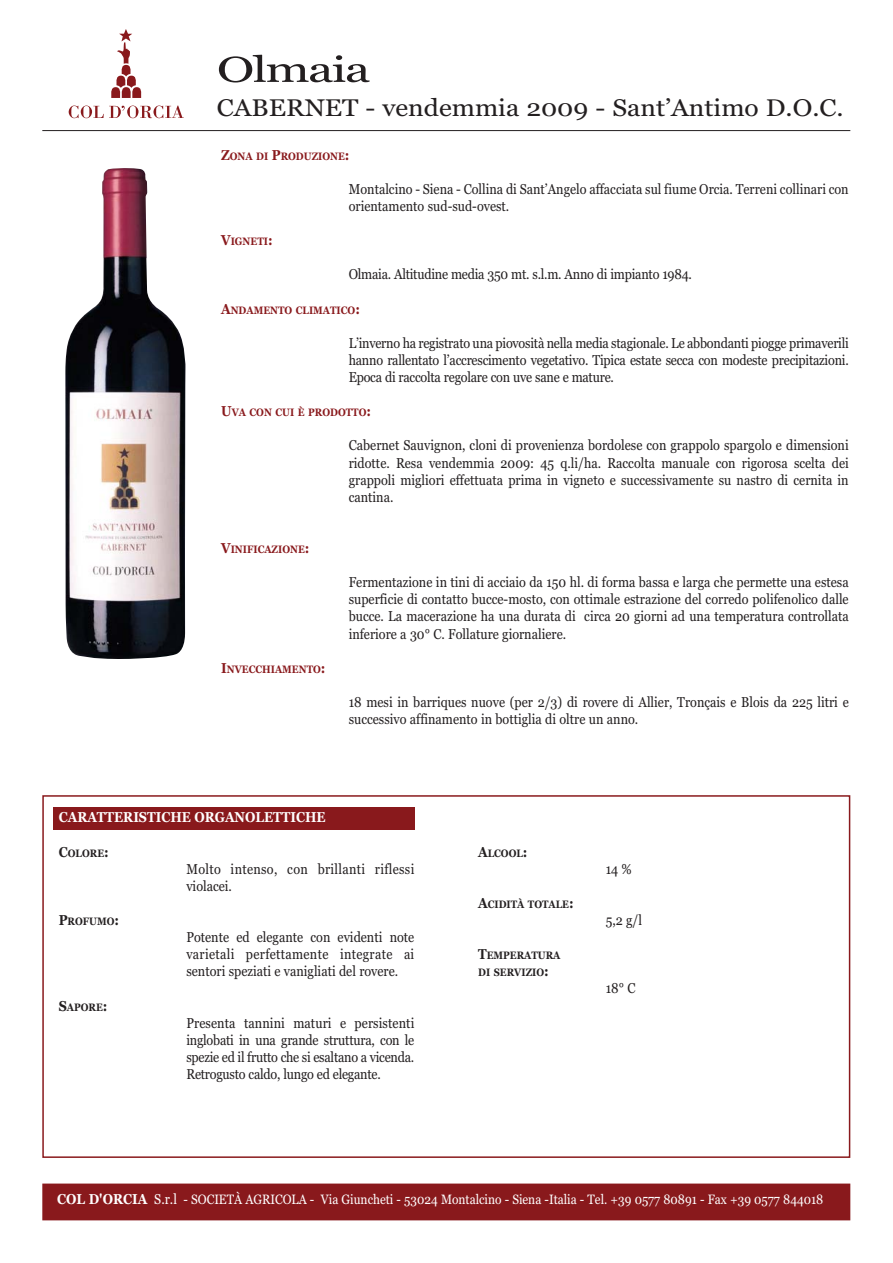
<style>
.page{position:relative;width:893px;height:1263px;background:#fff}
.page>*{position:absolute;margin:0;border:0;box-sizing:border-box;transform-origin:0 0}
.t1{font:36px "Georgia";letter-spacing:-.03em;color:#231f20;scale:1.39 1}
.t2{font:24px "Georgia";color:#231f20;scale:1.1 1}
.t3{font:14.25px/17.1px "Georgia";color:#231f20;text-align:justify;scale:.88 1}
.t4{font:14.25px "Georgia";letter-spacing:-.02em;color:#231f20;scale:.88 1}
.t5{font:14.25px/17.1px "Georgia";letter-spacing:.025em;color:#231f20;scale:.88 1}
.t6{font:700 14.25px "Georgia";color:#fff;scale:.88 1}
.t7{font:13.5px "Georgia";color:#fff;scale:.88 1}
.t8{font:700 10.65px "Georgia";color:#89191c;scale:.88 1}
.t9{font:700 10.65px/17.1px "Georgia";color:#231f20;scale:.88 1}
.s1{font-size:14.25px}
.s2{font-weight:700;font-size:14.25px}
</style>
<div class="page">
<svg style="left:69px;top:106px;width:115px;height:12px"></svg>
<svg style="left:111px;top:29px;width:31px;height:69px"></svg>
<div style="left:54px;top:807px;width:361px;height:22px;background:#89191c"></div>
<div style="left:44px;top:1185px;width:805px;height:34px;background:#89191c"></div>
<div style="left:42px;top:1184px;width:808px;height:36px;border:2px solid #89191c"></div>
<div style="left:42px;top:795px;width:808px;height:363px;border:2px solid #89191c"></div>
<hr style="left:42px;top:130px;width:808px;height:1px;background:#231f20">
<img style="left:65px;top:168px;width:120px;height:491px">
<h1 class="t1" style="left:217px;top:55px;width:112px">Olmaia</h1>
<h2 class="t2" style="left:217px;top:98px;width:571px">CABERNET - vendemmia 2009 - Sant’Antimo D.O.C.</h2>
<p class="t8" style="left:221px;top:150px;width:147px"><span class="s1">Z</span>ONA DI <span class="s1">P</span>RODUZIONE<span class="s1">:</span></p>
<p class="t3" style="left:349px;top:182px;width:570px">Montalcino - Siena - Collina di Sant’Angelo affacciata sul fiume Orcia. Terreni collinari con orientamento sud-sud-ovest.</p>
<p class="t8" style="left:221px;top:235px;width:60px"><span class="s1">V</span>IGNETI<span class="s1">:</span></p>
<p class="t4" style="left:349px;top:269px;width:392px">Olmaia. Altitudine media 350 mt. s.l.m. Anno di impianto 1984.</p>
<p class="t8" style="left:221px;top:304px;width:159px"><span class="s1">A</span>NDAMENTO CLIMATICO<span class="s1">:</span></p>
<p class="t3" style="left:349px;top:335px;width:570px">L’inverno ha registrato una piovosità nella media stagionale. Le abbondanti piogge primaverili hanno rallentato l’accrescimento vegetativo. Tipica estate secca con modeste precipitazioni.<br>Epoca di raccolta regolare con uve sane e mature.</p>
<p class="t8" style="left:221px;top:406px;width:172px"><span class="s1">U</span>VA CON CUI È PRODOTTO<span class="s1">:</span></p>
<p class="t3" style="left:349px;top:438px;width:570px">Cabernet Sauvignon, cloni di provenienza bordolese con grappolo spargolo e dimensioni ridotte. Resa vendemmia 2009: 45 q.li/ha. Raccolta manuale con rigorosa scelta dei grappoli migliori effettuata prima in vigneto e successivamente su nastro di cernita in cantina.</p>
<p class="t8" style="left:221px;top:543px;width:102px"><span class="s1">V</span>INIFICAZIONE<span class="s1">:</span></p>
<p class="t8" style="left:221px;top:663px;width:120px"><span class="s1">I</span>NVECCHIAMENTO<span class="s1">:</span></p>
<p class="t3" style="left:349px;top:575px;width:570px">Fermentazione in tini di acciaio da 150 hl. di forma bassa e larga che permette una estesa superficie di contatto bucce-mosto, con ottimale estrazione del corredo polifenolico dalle bucce. La macerazione ha una durata di circa 20 giorni ad una temperatura controllata inferiore a 30° C. Follature giornaliere.</p>
<p class="t3" style="left:349px;top:695px;width:570px">18 mesi in barriques nuove (per 2/3) di rovere di Allier, Tronçais e Blois da 225 litri e successivo affinamento in bottiglia di oltre un anno.</p>
<p class="t6" style="left:59px;top:809px;width:305px">CARATTERISTICHE ORGANOLETTICHE</p>
<p class="t9" style="left:59px;top:844px;width:58px"><span class="s1">C</span>OLORE<span class="s1">:</span></p>
<p class="t5" style="left:186px;top:861px;width:261px">Molto intenso, con brillanti riflessi violacei.</p>
<p class="t9" style="left:59px;top:913px;width:70px"><span class="s1">P</span>ROFUMO<span class="s1">:</span></p>
<p class="t3" style="left:186px;top:930px;width:261px">Potente ed elegante con evidenti note varietali perfettamente integrate ai sentori speziati e vanigliati del rovere.</p>
<p class="t9" style="left:59px;top:998px;width:57px"><span class="s1">S</span>APORE<span class="s1">:</span></p>
<p class="t3" style="left:186px;top:1015px;width:261px">Presenta tannini maturi e persistenti inglobati in una grande struttura, con le spezie ed il frutto che si esaltano a vicenda.<br>Retrogusto caldo, lungo ed elegante.</p>
<p class="t9" style="left:478px;top:844px;width:58px"><span class="s1">A</span>LCOOL<span class="s1">:</span></p>
<p class="t9" style="left:478px;top:896px;width:110px"><span class="s1">A</span>CIDITÀ TOTALE<span class="s1">:</span></p>
<p class="t9" style="left:478px;top:947px;width:95px"><span class="s1">T</span>EMPERATURA<br>DI SERVIZIO<span class="s1">:</span></p>
<p class="t3" style="left:606px;top:861px;width:31px">14 %</p>
<p class="t3" style="left:606px;top:913px;width:43px">5,2 g/l</p>
<p class="t3" style="left:606px;top:981px;width:35px">18° C</p>
<p class="t7" style="left:57px;top:1194px;width:872px"><span class="s2">COL D'ORCIA</span> <span class="s1">S.r.l</span> - SOCIETÀ AGRICOLA - Via Giuncheti - 53024 Montalcino - Siena -Italia - Tel. +39 0577 80891 - Fax +39 0577 844018</p>
</div>
